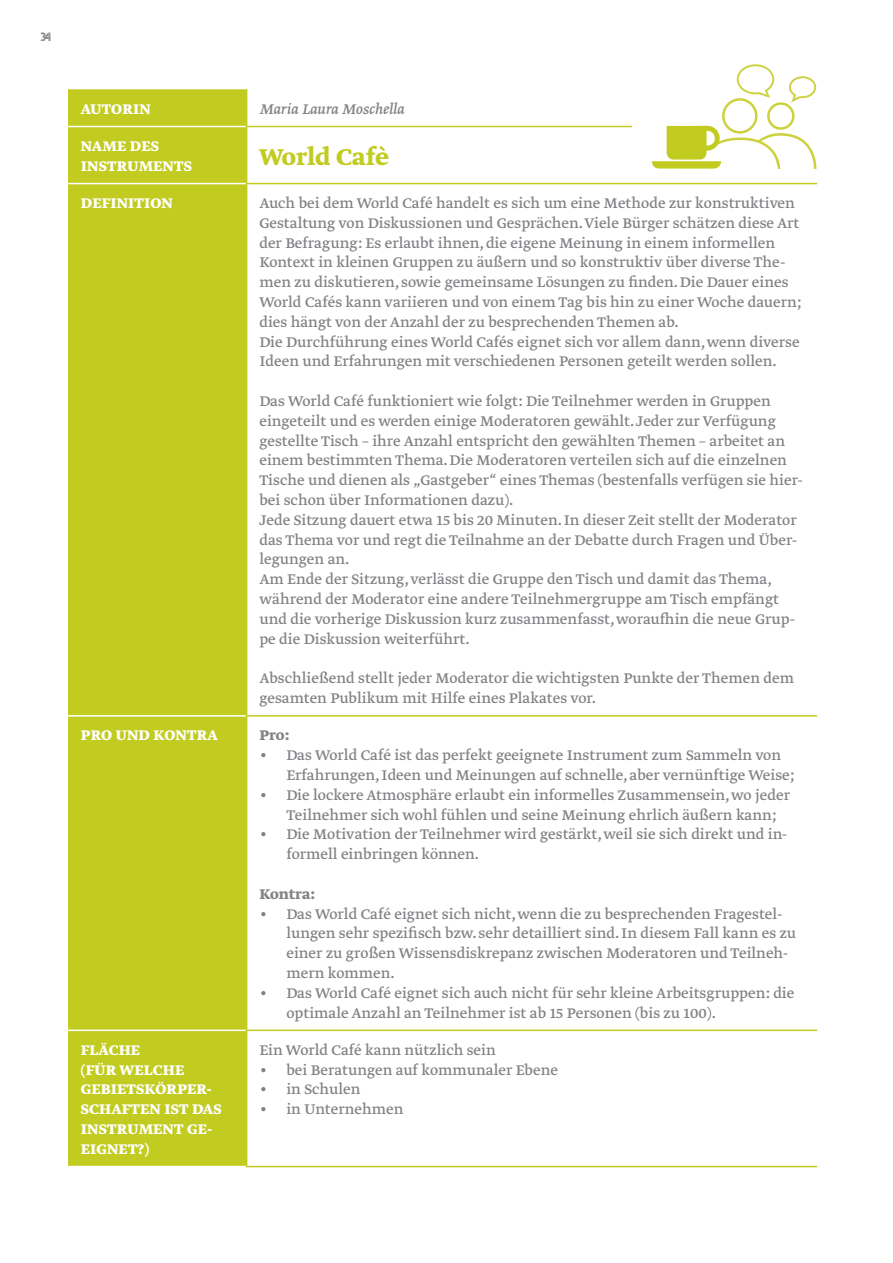
<style>
.page{position:relative;width:893px;height:1263px;background:#fff}
.page>*{position:absolute;margin:0;border:0;box-sizing:border-box;transform-origin:0 0}
.t1{font:700 27px "Greta Text";color:#c2cb20}
.t2{font:16.5px/19.8px "Greta Text";color:#808285}
.t3{font:700 16.5px/19.8px "Greta Text";letter-spacing:.01em;color:#fff}
.t4{font:16.5px "Greta Text Regular Italic Plus";color:#808285}
.t5{font:700 16.5px "Greta Text";color:#808285}
.t6{font:12px "Captureit";color:#808285}
</style>
<div class="page">
<div style="left:68px;top:89px;width:178px;height:1077px;background:#c2cb20"></div>
<hr style="left:246px;top:89px;width:1px;height:37px;background:#c2cb20">
<hr style="left:246px;top:127px;width:1px;height:56px;background:#c2cb20">
<hr style="left:246px;top:183px;width:571px;height:1px;background:#c2cb20">
<hr style="left:246px;top:184px;width:1px;height:531px;background:#c2cb20">
<hr style="left:246px;top:715px;width:571px;height:2px;background:#c2cb20">
<hr style="left:246px;top:717px;width:1px;height:312px;background:#c2cb20">
<hr style="left:68px;top:183px;width:178px;height:1px;background:#fff">
<hr style="left:68px;top:715px;width:178px;height:2px;background:#fff">
<hr style="left:68px;top:1029px;width:178px;height:2px;background:#fff">
<hr style="left:246px;top:1029px;width:571px;height:2px;background:#c2cb20">
<hr style="left:246px;top:1031px;width:1px;height:135px;background:#c2cb20">
<hr style="left:246px;top:1166px;width:571px;height:1px;background:#c2cb20">
<hr style="left:68px;top:126px;width:178px;height:1px;background:#fff">
<hr style="left:246px;top:126px;width:571px;height:1px;background:#c2cb20">
<div style="left:632px;top:60px;width:201px;height:115px;background:#fff"></div>
<svg style="left:652px;top:64px;width:165px;height:105px"></svg>
<p class="t6" style="left:41px;top:30px;width:12px">34</p>
<p class="t3" style="left:81px;top:100px;width:71px">AUTORIN</p>
<p class="t4" style="left:259px;top:99px;width:147px">Maria Laura Moschella</p>
<p class="t3" style="left:81px;top:137px;width:113px">NAME DES<br>INSTRUMENTS</p>
<h1 class="t1" style="left:259px;top:141px;width:131px">World Cafè</h1>
<p class="t3" style="left:81px;top:194px;width:94px">DEFINITION</p>
<p class="t2" style="left:259px;top:194px;width:544px">Auch bei dem World Café handelt es sich um eine Methode zur konstruktiven Gestaltung von Diskussionen und Gesprächen. Viele Bürger schätzen diese Art der Befragung: Es erlaubt ihnen, die eigene Meinung in einem informellen Kontext in kleinen Gruppen zu äußern und so konstruktiv über diverse The&shy;men zu diskutieren, sowie gemeinsame Lösungen zu finden. Die Dauer eines World Cafés kann variieren und von einem Tag bis hin zu einer Woche dauern; dies hängt von der Anzahl der zu besprechenden Themen ab.<br>Die Durchführung eines World Cafés eignet sich vor allem dann, wenn diverse Ideen und Erfahrungen mit verschiedenen Personen geteilt werden sollen.</p>
<p class="t2" style="left:259px;top:392px;width:545px">Das World Café funktioniert wie folgt: Die Teilnehmer werden in Gruppen eingeteilt und es werden einige Moderatoren gewählt. Jeder zur Verfügung gestellte Tisch – ihre Anzahl entspricht den gewählten Themen – arbeitet an einem bestimmten Thema. Die Moderatoren verteilen sich auf die einzelnen Tische und dienen als „Gastgeber“ eines Themas (bestenfalls verfügen sie hier&shy;bei schon über Informationen dazu).<br>Jede Sitzung dauert etwa 15 bis 20 Minuten. In dieser Zeit stellt der Moderator das Thema vor und regt die Teilnahme an der Debatte durch Fragen und Über&shy;legungen an.<br>Am Ende der Sitzung, verlässt die Gruppe den Tisch und damit das Thema, während der Moderator eine andere Teilnehmergruppe am Tisch empfängt und die vorherige Diskussion kurz zusammenfasst, woraufhin die neue Grup&shy;pe die Diskussion weiterführt.</p>
<p class="t2" style="left:259px;top:669px;width:536px">Abschließend stellt jeder Moderator die wichtigsten Punkte der Themen dem gesamten Publikum mit Hilfe eines Plakates vor.</p>
<p class="t3" style="left:81px;top:726px;width:138px">PRO UND KONTRA</p>
<p class="t5" style="left:259px;top:726px;width:32px">Pro:</p>
<p class="t2" style="left:286px;top:746px;width:510px;text-indent:-27px">• Das World Café ist das perfekt geeignete Instrument zum Sammeln von<br>Erfahrungen, Ideen und Meinungen auf schnelle, aber vernünftige Weise;</p>
<p class="t2" style="left:286px;top:786px;width:505px;text-indent:-27px">• Die lockere Atmosphäre erlaubt ein informelles Zusammensein, wo jeder<br>Teilnehmer sich wohl fühlen und seine Meinung ehrlich äußern kann;</p>
<p class="t2" style="left:286px;top:825px;width:502px;text-indent:-27px">• Die Motivation der Teilnehmer wird gestärkt, weil sie sich direkt und in&shy;formell einbringen können.</p>
<p class="t5" style="left:259px;top:884px;width:57px">Kontra:</p>
<p class="t2" style="left:286px;top:904px;width:511px;text-indent:-27px">• Das World Café eignet sich nicht, wenn die zu besprechenden Fragestel&shy;lungen sehr spezifisch bzw. sehr detailliert sind. In diesem Fall kann es zu einer zu großen Wissensdiskrepanz zwischen Moderatoren und Teilneh&shy;mern kommen.</p>
<p class="t2" style="left:286px;top:984px;width:510px;text-indent:-27px">• Das World Café eignet sich auch nicht für sehr kleine Arbeitsgruppen: die optimale Anzahl an Teilnehmer ist ab 15 Personen (bis zu 100).</p>
<p class="t3" style="left:81px;top:1041px;width:142px">FLÄCHE<br>(FÜR WELCHE<br>GEBIETSKÖRPER-<br>SCHAFTEN IST DAS<br>INSTRUMENT GE-<br>EIGNET?)</p>
<p class="t2" style="left:259px;top:1041px;width:238px">Ein World Café kann nützlich sein</p>
<p class="t2" style="left:259px;top:1060px;width:300px">• bei Beratungen auf kommunaler Ebene</p>
<p class="t2" style="left:259px;top:1080px;width:103px">• in Schulen</p>
<p class="t2" style="left:259px;top:1100px;width:146px">• in Unternehmen</p>
</div>
